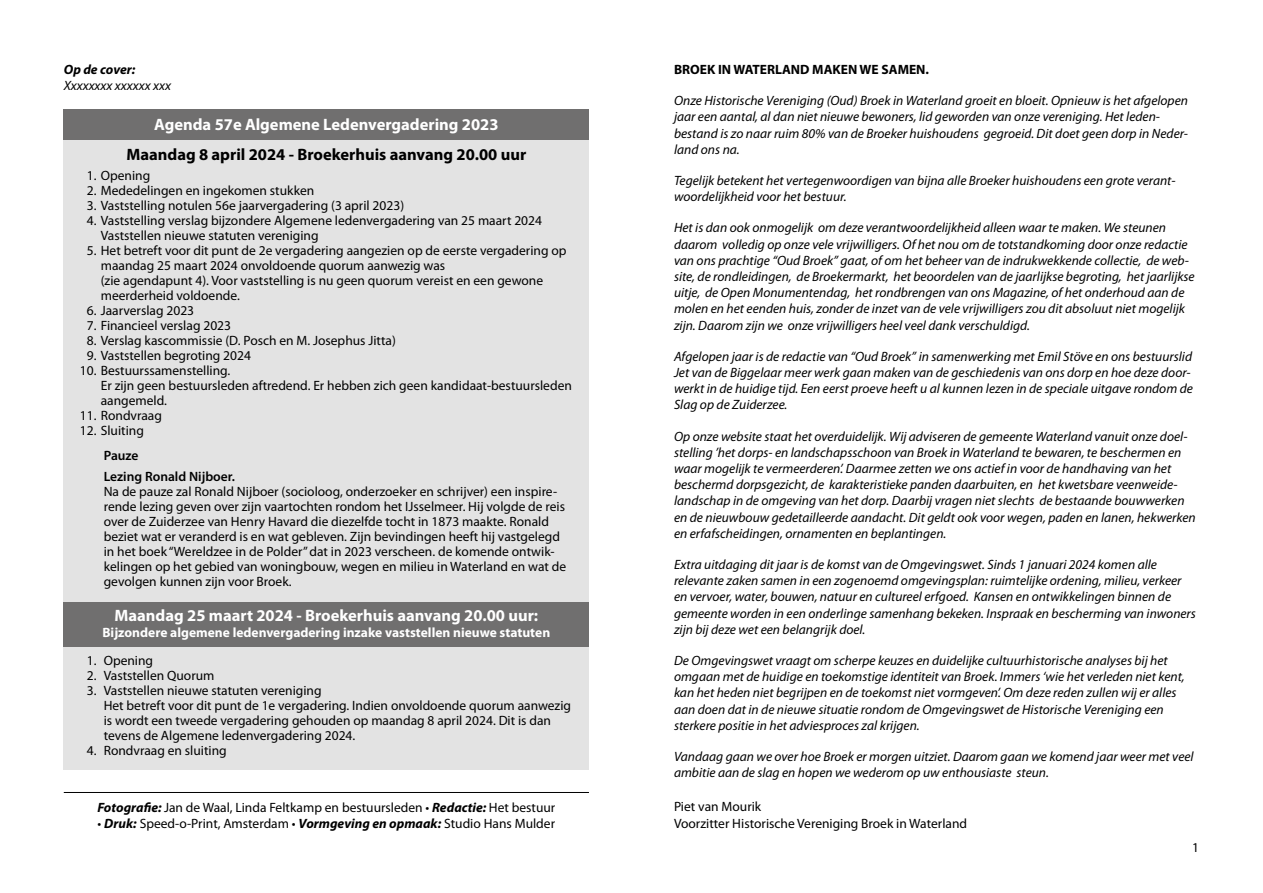
<style>
.page{position:relative;width:1263px;height:893px;background:#fff}
.page>*{position:absolute;margin:0;border:0;box-sizing:border-box;transform-origin:0 0}
.t1{font:700 16.5px "Myriad Pro";color:#fff}
.t2{font:700 16.5px "Myriad Pro";color:#000}
.t3{font:italic 13.5px/16.2px "Myriad Pro";color:#000}
.t4{font:13.5px/15px "Myriad Pro";color:#000}
.t5{font:700 13.5px "Myriad Pro";color:#fff}
.t6{font:700 13.5px "Myriad Pro";color:#000}
.t7{font:600 13.5px/21px "Myriad Pro";color:#000}
.t8{font:italic 700 13.5px "Myriad Pro";letter-spacing:-.005em;color:#000}
.s1{font-weight:700;font-style:italic}
</style>
<div class="page">
<div style="left:64px;top:123px;width:525px;height:646px;background:#e3e3e3"></div>
<hr style="left:64px;top:792px;width:525px;height:1px;background:#000">
<div style="left:64px;top:603px;width:525px;height:44px;background:#706f6f"></div>
<div style="left:64px;top:110px;width:525px;height:30px;background:#706f6f"></div>
<p class="t8" style="left:64px;top:61px;width:73px">Op de cover:</p>
<p class="t3" style="left:64px;top:77px;width:109px">Xxxxxxxx xxxxxx xxx</p>
<p class="t1" style="left:154px;top:114px;width:346px">Agenda 57e Algemene Ledenvergadering 2023</p>
<p class="t2" style="left:126px;top:143px;width:401px">Maandag 8 april 2024 - Broekerhuis aanvang 20.00 uur</p>
<p class="t4" style="left:87px;top:168px;width:65px">1. Opening</p>
<p class="t4" style="left:87px;top:183px;width:229px">2. Mededelingen en ingekomen stukken</p>
<p class="t4" style="left:87px;top:198px;width:319px">3. Vaststelling notulen 56e jaarvergadering (3 april 2023)</p>
<p class="t4" style="left:101px;top:213px;width:443px;text-indent:-14px">4. Vaststelling verslag bijzondere Algemene ledenvergadering van 25 maart 2024<br>Vaststellen nieuwe statuten vereniging</p>
<p class="t4" style="left:101px;top:243px;width:467px;text-indent:-14px">5. Het betreft voor dit punt de 2e vergadering aangezien op de eerste vergadering op maandag 25 maart 2024 onvoldoende quorum aanwezig was<br>(zie agendapunt 4). Voor vaststelling is nu geen quorum vereist en een gewone meerderheid voldoende.</p>
<p class="t4" style="left:87px;top:303px;width:109px">6. Jaarverslag 2023</p>
<p class="t4" style="left:87px;top:318px;width:146px">7. Financieel verslag 2023</p>
<p class="t4" style="left:87px;top:333px;width:311px">8. Verslag kascommissie (D. Posch en M. Josephus Jitta)</p>
<p class="t4" style="left:87px;top:348px;width:166px">9. Vaststellen begroting 2024</p>
<p class="t4" style="left:101px;top:363px;width:473px;text-indent:-21px">10. Bestuurssamenstelling.<br>Er zijn geen bestuursleden aftredend. Er hebben zich geen kandidaat-bestuursleden aangemeld.</p>
<p class="t4" style="left:80px;top:408px;width:84px">11. Rondvraag</p>
<p class="t4" style="left:80px;top:423px;width:66px">12. Sluiting</p>
<p class="t7" style="left:104px;top:444px;width:133px">Pauze<br>Lezing Ronald Nijboer.</p>
<p class="t4" style="left:104px;top:483px;width:464px">Na de pauze zal Ronald Nijboer (socioloog, onderzoeker en schrijver) een inspire&shy;rende lezing geven over zijn vaartochten rondom het IJsselmeer. Hij volgde de reis over de Zuiderzee van Henry Havard die diezelfde tocht in 1873 maakte. Ronald beziet wat er veranderd is en wat gebleven. Zijn bevindingen heeft hij vastgelegd in het boek “Wereldzee in de Polder” dat in 2023 verscheen. de komende ontwik&shy;kelingen op het gebied van woningbouw, wegen en milieu in Waterland en wat de gevolgen kunnen zijn voor Broek.</p>
<p class="t1" style="left:115px;top:605px;width:425px">Maandag 25 maart 2024 - Broekerhuis aanvang 20.00 uur:</p>
<p class="t5" style="left:102px;top:624px;width:449px">Bijzondere algemene ledenvergadering inzake vaststellen nieuwe statuten</p>
<p class="t4" style="left:104px;top:653px;width:469px">Opening<br>Vaststellen Quorum<br>Vaststellen nieuwe statuten vereniging<br>Het betreft voor dit punt de 1e vergadering. Indien onvoldoende quorum aanwezig is wordt een tweede vergadering gehouden op maandag 8 april 2024. Dit is dan tevens de Algemene ledenvergadering 2024.<br>Rondvraag en sluiting</p>
<p class="t4" style="left:87px;top:653px;width:11px;text-align:justify">1.<br>2.<br>3.</p>
<p class="t4" style="left:87px;top:743px;width:11px">4.</p>
<p class="t4" style="left:97px;top:799px;width:459px"><span class="s1">Fotografie:</span> Jan de Waal, Linda Feltkamp en bestuursleden • <span class="s1">Redactie:</span> Het bestuur</p>
<p class="t4" style="left:98px;top:816px;width:459px">• <span class="s1">Druk:</span> Speed-o-Print, Amsterdam • <span class="s1">Vormgeving en opmaak:</span> Studio Hans Mulder</p>
<p class="t6" style="left:674px;top:61px;width:257px">BROEK IN WATERLAND MAKEN WE SAMEN.</p>
<p class="t3" style="left:674px;top:92px;width:516px">Onze Historische Vereniging (Oud) Broek in Waterland groeit en bloeit. Opnieuw is het afgelopen jaar een aantal, al dan niet nieuwe bewoners, lid geworden van onze vereniging. Het leden&shy;bestand is zo naar ruim 80% van de Broeker huishoudens gegroeid. Dit doet geen dorp in Neder&shy;land ons na.</p>
<p class="t3" style="left:674px;top:172px;width:503px">Tegelijk betekent het vertegenwoordigen van bijna alle Broeker huishoudens een grote verant&shy;woordelijkheid voor het bestuur.</p>
<p class="t3" style="left:674px;top:219px;width:522px">Het is dan ook onmogelijk om deze verantwoordelijkheid alleen waar te maken. We steunen daarom volledig op onze vele vrijwilligers. Of het nou om de totstandkoming door onze redactie van ons prachtige “Oud Broek” gaat, of om het beheer van de indrukwekkende collectie, de web&shy;site, de rondleidingen, de Broekermarkt, het beoordelen van de jaarlijkse begroting, het jaarlijkse uitje, de Open Monumentendag, het rondbrengen van ons Magazine, of het onderhoud aan de molen en het eenden huis, zonder de inzet van de vele vrijwilligers zou dit absoluut niet mogelijk zijn. Daarom zijn we onze vrijwilligers heel veel dank verschuldigd.</p>
<p class="t3" style="left:674px;top:348px;width:520px">Afgelopen jaar is de redactie van “Oud Broek” in samenwerking met Emil Stöve en ons bestuurslid Jet van de Biggelaar meer werk gaan maken van de geschiedenis van ons dorp en hoe deze door&shy;werkt in de huidige tijd. Een eerst proeve heeft u al kunnen lezen in de speciale uitgave rondom de Slag op de Zuiderzee.</p>
<p class="t3" style="left:674px;top:428px;width:523px">Op onze website staat het overduidelijk. Wij adviseren de gemeente Waterland vanuit onze doel&shy;stelling ’het dorps- en landschapsschoon van Broek in Waterland te bewaren, te beschermen en waar mogelijk te vermeerderen’. Daarmee zetten we ons actief in voor de handhaving van het beschermd dorpsgezicht, de karakteristieke panden daarbuiten, en het kwetsbare veenweide&shy;landschap in de omgeving van het dorp. Daarbij vragen niet slechts de bestaande bouwwerken en de nieuwbouw gedetailleerde aandacht. Dit geldt ook voor wegen, paden en lanen, hekwerken en erfafscheidingen, ornamenten en beplantingen.</p>
<p class="t3" style="left:674px;top:556px;width:523px">Extra uitdaging dit jaar is de komst van de Omgevingswet. Sinds 1 januari 2024 komen alle relevante zaken samen in een zogenoemd omgevingsplan: ruimtelijke ordening, milieu, verkeer en vervoer, water, bouwen, natuur en cultureel erfgoed. Kansen en ontwikkelingen binnen de gemeente worden in een onderlinge samenhang bekeken. Inspraak en bescherming van inwoners zijn bij deze wet een belangrijk doel.</p>
<p class="t3" style="left:674px;top:652px;width:512px">De Omgevingswet vraagt om scherpe keuzes en duidelijke cultuurhistorische analyses bij het omgaan met de huidige en toekomstige identiteit van Broek. Immers ‘wie het verleden niet kent, kan het heden niet begrijpen en de toekomst niet vormgeven’. Om deze reden zullen wij er alles aan doen dat in de nieuwe situatie rondom de Omgevingswet de Historische Vereniging een sterkere positie in het adviesproces zal krijgen.</p>
<p class="t3" style="left:674px;top:748px;width:521px">Vandaag gaan we over hoe Broek er morgen uitziet. Daarom gaan we komend jaar weer met veel ambitie aan de slag en hopen we wederom op uw enthousiaste steun.</p>
<p class="t4" style="left:674px;top:798px;width:295px;line-height:16.2px">Piet van Mourik<br>Voorzitter Historische Vereniging Broek in Waterland</p>
<p class="t4" style="left:1192px;top:840px;width:8px">1</p>
</div>
